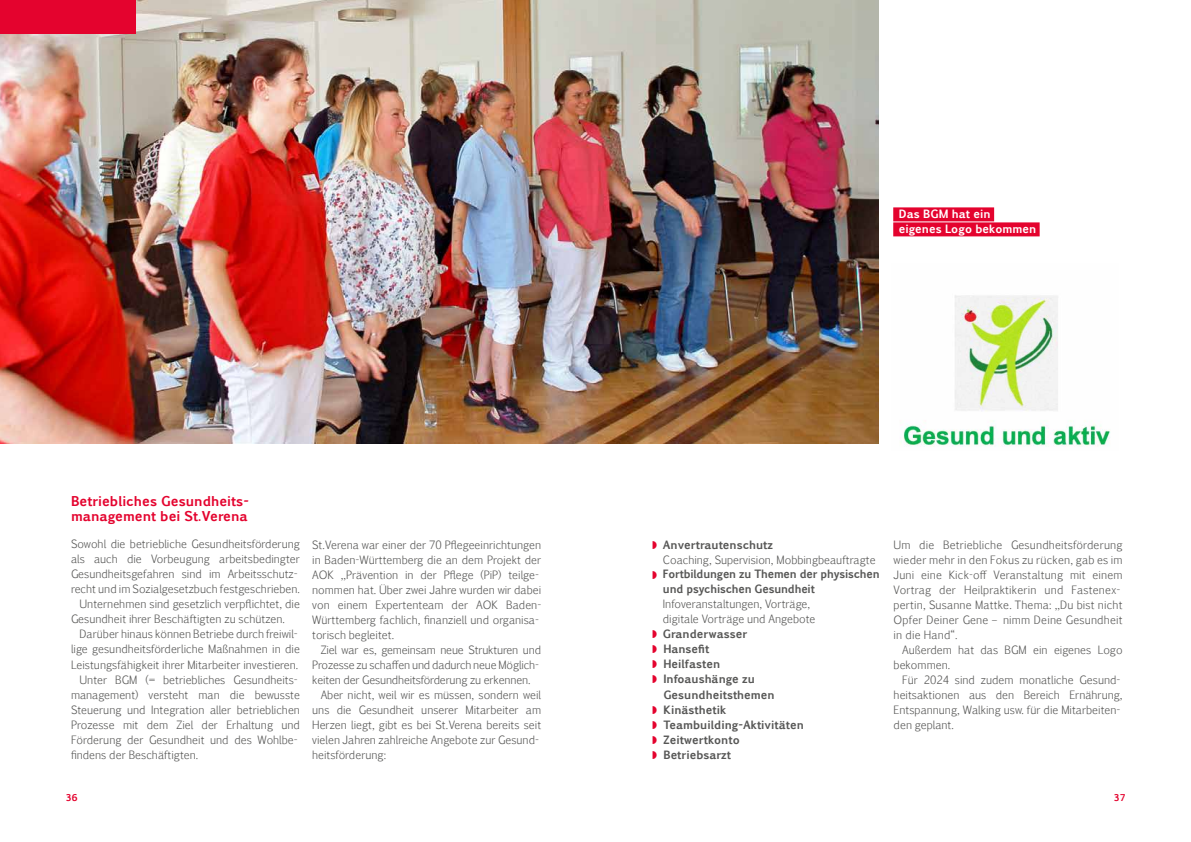
<style>
.page{position:relative;width:1191px;height:842px;background:#fff}
.page>*{position:absolute;margin:0;border:0;box-sizing:border-box;transform-origin:0 0}
.t1{font:700 13px/15px "Pigiarniq";color:#e4032e}
.t2{font:300 11px/15px "Pigiarniq";color:#575756}
.t3{font:700 11px/15px "Pigiarniq";color:#575756}
.t4{font:700 11px/15px "Pigiarniq";color:#fff}
.t5{font:700 9px "Pigiarniq";color:#e4032e}
</style>
<div class="page">
<img style="left:0;top:0;width:878px;height:443px">
<img style="left:900px;top:295px;width:211px;height:152px">
<div style="left:893px;top:207px;width:101px;height:14px;background:#e4032e"></div>
<div style="left:893px;top:222px;width:146px;height:14px;background:#e4032e"></div>
<div style="left:0;top:0;width:136px;height:34px;background:#e4032e"></div>
<p class="t1" style="left:71px;top:494px;width:178px">Betriebliches Gesundheits&shy;management bei St.Verena</p>
<p class="t2" style="left:71px;top:536px;width:230px">Sowohl die betriebliche Gesundheitsförderung</p>
<p class="t2" style="left:71px;top:551px;width:230px">als auch die Vorbeugung arbeitsbedingter</p>
<p class="t2" style="left:71px;top:566px;width:228px">Gesundheitsgefahren sind im Arbeitsschutz-</p>
<p class="t2" style="left:71px;top:581px;width:230px">recht und im Sozialgesetzbuch festgeschrieben.</p>
<p class="t2" style="left:79px;top:596px;width:222px">Unternehmen sind gesetzlich verpflichtet, die</p>
<p class="t2" style="left:71px;top:611px;width:215px">Gesundheit ihrer Beschäftigten zu schützen.</p>
<p class="t2" style="left:79px;top:626px;width:220px">Darüber hinaus können Betriebe durch freiwil-</p>
<p class="t2" style="left:71px;top:641px;width:230px">lige gesundheitsförderliche Maßnahmen in die</p>
<p class="t2" style="left:71px;top:656px;width:229px">Leistungsfähigkeit ihrer Mitarbeiter investieren.</p>
<p class="t2" style="left:79px;top:671px;width:220px">Unter BGM (= betriebliches Gesundheits-</p>
<p class="t2" style="left:71px;top:686px;width:230px">management) versteht man die bewusste</p>
<p class="t2" style="left:71px;top:701px;width:230px">Steuerung und Integration aller betrieblichen</p>
<p class="t2" style="left:71px;top:716px;width:230px">Prozesse mit dem Ziel der Erhaltung und</p>
<p class="t2" style="left:71px;top:731px;width:228px">Förderung der Gesundheit und des Wohlbe-</p>
<p class="t2" style="left:71px;top:746px;width:129px">findens der Beschäftigten.</p>
<p class="t2" style="left:312px;top:536px;width:230px">St.Verena war einer der 70 Pflegeeinrichtungen in Baden-Württemberg die an dem Projekt der AOK „Prävention in der Pflege (PiP) teilge&shy;nommen hat. Über zwei Jahre wurden wir dabei von einem Expertenteam der AOK Baden-Württemberg fachlich, finanziell und organisa&shy;torisch begleitet.</p>
<p class="t2" style="left:321px;top:642px;width:222px">Ziel war es, gemeinsam neue Strukturen und</p>
<p class="t2" style="left:312px;top:657px;width:228px">Prozesse zu schaffen und dadurch neue Möglich-</p>
<p class="t2" style="left:312px;top:672px;width:220px">keiten der Gesundheitsförderung zu erkennen.</p>
<p class="t2" style="left:321px;top:687px;width:222px">Aber nicht, weil wir es müssen, sondern weil</p>
<p class="t2" style="left:312px;top:702px;width:230px">uns die Gesundheit unserer Mitarbeiter am</p>
<p class="t2" style="left:312px;top:717px;width:230px">Herzen liegt, gibt es bei St.Verena bereits seit</p>
<p class="t2" style="left:312px;top:732px;width:228px">vielen Jahren zahlreiche Angebote zur Gesund-</p>
<p class="t2" style="left:312px;top:747px;width:75px">heitsförderung:</p>
<p class="t4" style="left:899px;top:207px;width:139px">Das BGM hat ein<br>eigenes Logo bekommen</p>
<p class="t3" style="left:663px;top:537px;width:112px">Anvertrautenschutz</p>
<p class="t2" style="left:663px;top:552px;width:214px">Coaching, Supervision, Mobbingbeauftragte</p>
<p class="t3" style="left:663px;top:567px;width:218px">Fortbildungen zu Themen der physischen und psychischen Gesundheit</p>
<p class="t2" style="left:663px;top:596px;width:154px">Infoveranstaltungen, Vorträge, digitale Vorträge und Angebote</p>
<p class="t3" style="left:663px;top:627px;width:142px">Granderwasser<br>Hansefit<br>Heilfasten<br>Infoaushänge zu<br>Gesundheitsthemen<br>Kinästhetik<br>Teambuilding-Aktivitäten<br>Zeitwertkonto<br>Betriebsarzt</p>
<p class="t2" style="left:893px;top:536px;width:230px">Um die Betriebliche Gesundheitsförderung wieder mehr in den Fokus zu rücken, gab es im Juni eine Kick-off Veranstaltung mit einem Vortrag der Heilpraktikerin und Fastenex&shy;pertin, Susanne Mattke. Thema: „Du bist nicht Opfer Deiner Gene – nimm Deine Gesundheit in die Hand“.</p>
<p class="t2" style="left:893px;top:642px;width:230px;text-indent:9px">Außerdem hat das BGM ein eigenes Logo bekommen.</p>
<p class="t2" style="left:893px;top:672px;width:230px;text-indent:9px">Für 2024 sind zudem monatliche Gesund&shy;heitsaktionen aus den Bereich Ernährung, Entspannung, Walking usw. für die Mitarbeiten&shy;den geplant.</p>
<p class="t5" style="left:66px;top:791px;width:13px">36</p>
<p class="t5" style="left:1114px;top:791px;width:13px">37</p>
</div>
